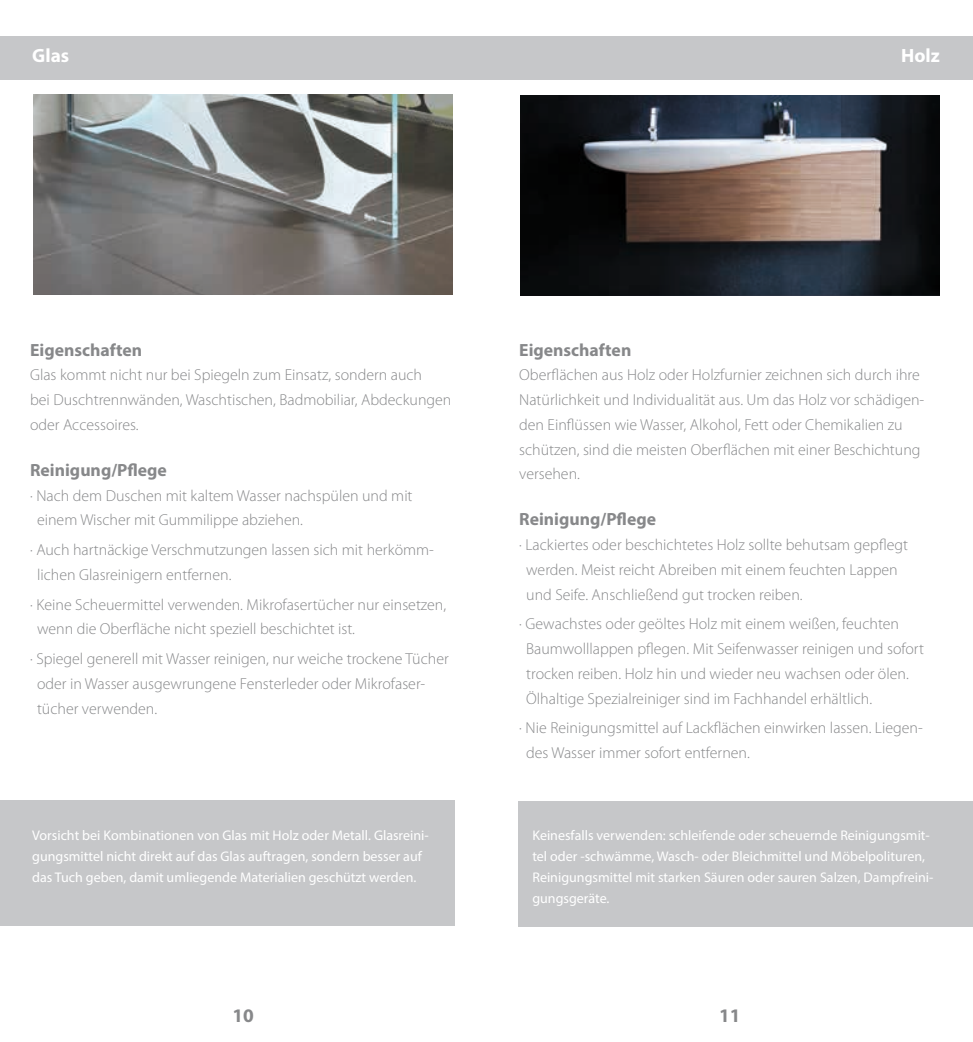
<style>
.page{position:relative;width:973px;height:1042px;background:#fff}
.page>*{position:absolute;margin:0;border:0;box-sizing:border-box;transform-origin:0 0}
.t1{font:700 19.25px "Myriad Pro";color:#fff}
.t2{font:700 19.25px "Myriad Pro";color:#87888a}
.t3{font:700 17.68px "Myriad Pro";color:#87888a}
.t4{font:300 15.92px/24.7px "Myriad Pro";color:#87888a}
.t5{font:14px/21px "Myriad Pro";color:#fff}
</style>
<div class="page">
<img style="left:33px;top:95px;width:419px;height:199px">
<div style="left:0;top:36px;width:972px;height:43px;background:#c6c7c9"></div>
<img style="left:520px;top:95px;width:419px;height:200px">
<div style="left:0;top:801px;width:454px;height:125px;background:#c6c7c9"></div>
<div style="left:518px;top:801px;width:454px;height:125px;background:#c6c7c9"></div>
<p class="t1" style="left:32px;top:43px;width:38px">Glas</p>
<p class="t1" style="left:901px;top:43px;width:40px">Holz</p>
<p class="t3" style="left:30px;top:338px;width:114px">Eigenschaften</p>
<p class="t4" style="left:30px;top:363px;width:423px">Glas kommt nicht nur bei Spiegeln zum Einsatz, sondern auch<br>bei Duschtrennwänden, Waschtischen, Badmobiliar, Abdeckungen oder Accessoires.</p>
<p class="t3" style="left:30px;top:458px;width:138px">Reinigung/Pflege</p>
<p class="t4" style="left:37px;top:483px;width:377px;text-indent:-7px">· Nach dem Duschen mit kaltem Wasser nachspülen und mit einem Wischer mit Gummilippe abziehen.</p>
<p class="t4" style="left:37px;top:538px;width:398px;text-indent:-7px">· Auch hartnäckige Verschmutzungen lassen sich mit herkömm&shy;lichen Glasreinigern entfernen.</p>
<p class="t4" style="left:37px;top:592px;width:410px;text-indent:-7px">· Keine Scheuermittel verwenden. Mikrofasertücher nur einsetzen, wenn die Oberfläche nicht speziell beschichtet ist.</p>
<p class="t4" style="left:37px;top:647px;width:413px;text-indent:-7px">· Spiegel generell mit Wasser reinigen, nur weiche trockene Tücher oder in Wasser ausgewrungene Fensterleder oder Mikrofaser&shy;tücher verwenden.</p>
<p class="t3" style="left:519px;top:338px;width:114px">Eigenschaften</p>
<p class="t4" style="left:519px;top:363px;width:406px">Oberflächen aus Holz oder Holzfurnier zeichnen sich durch ihre Natürlichkeit und Individualität aus. Um das Holz vor schädigen&shy;den Einflüssen wie Wasser, Alkohol, Fett oder Chemikalien zu schützen, sind die meisten Oberflächen mit einer Beschichtung versehen.</p>
<p class="t3" style="left:519px;top:508px;width:138px">Reinigung/Pflege</p>
<p class="t4" style="left:526px;top:533px;width:383px;text-indent:-7px">· Lackiertes oder beschichtetes Holz sollte behutsam gepflegt werden. Meist reicht Abreiben mit einem feuchten Lappen und Seife. Anschließend gut trocken reiben.</p>
<p class="t4" style="left:526px;top:612px;width:399px;text-indent:-7px">· Gewachstes oder geöltes Holz mit einem weißen, feuchten Baumwolllappen pflegen. Mit Seifenwasser reinigen und sofort trocken reiben. Holz hin und wieder neu wachsen oder ölen.<br>Ölhaltige Spezialreiniger sind im Fachhandel erhältlich.</p>
<p class="t4" style="left:526px;top:716px;width:398px;text-indent:-7px">· Nie Reinigungsmittel auf Lackflächen einwirken lassen. Liegen&shy;des Wasser immer sofort entfernen.</p>
<p class="t5" style="left:32px;top:824px;width:398px">Vorsicht bei Kombinationen von Glas mit Holz oder Metall. Glasreini&shy;gungsmittel nicht direkt auf das Glas auftragen, sondern besser auf das Tuch geben, damit umliegende Materialien geschützt werden.</p>
<p class="t5" style="left:532px;top:824px;width:402px">Keinesfalls verwenden: schleifende oder scheuernde Reinigungsmit&shy;tel oder -schwämme, Wasch- oder Bleichmittel und Möbelpolituren, Reinigungsmittel mit starken Säuren oder sauren Salzen, Dampfreini&shy;gungsgeräte.</p>
<p class="t2" style="left:232px;top:1002px;width:23px">10</p>
<p class="t2" style="left:719px;top:1002px;width:23px">11</p>
</div>
